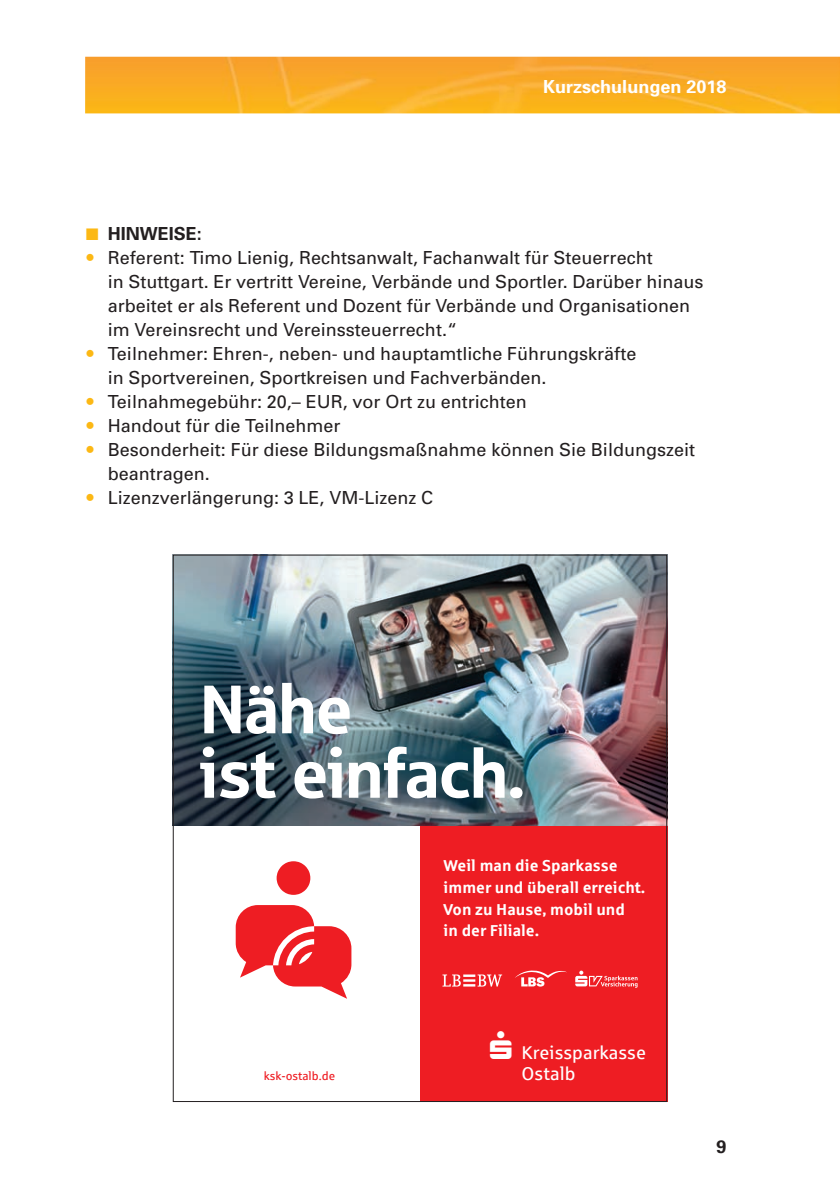
<style>
.page{position:relative;width:840px;height:1191px;background:#fff}
.page>*{position:absolute;margin:0;border:0;box-sizing:border-box;transform-origin:0 0}
.t1{font:18.4px/21.6px "Sparkasse Rg";color:#fff}
.t2{font:18px/24px "Univers";color:#231f20}
.t3{font:700 18px "Univers";color:#fff}
.t4{font:700 18px "Univers";color:#231f20}
.t5{font:700 15.8px/21.8px "Sparkasse Rg";color:#fff}
.t6{font:11.8px "Sparkasse Rg";color:#ee1d23}
</style>
<div class="page">
<img style="left:85px;top:57px;width:754px;height:56px">
<img style="left:175px;top:556px;width:489px;height:271px">
<div style="left:420px;top:827px;width:246px;height:275px;background:#ee1d23"></div>
<svg style="left:235px;top:861px;width:116px;height:137px"></svg>
<svg style="left:200px;top:746px;width:322px;height:52px"></svg>
<svg style="left:204px;top:683px;width:145px;height:51px"></svg>
<svg style="left:442px;top:974px;width:60px;height:12px"></svg>
<svg style="left:575px;top:970px;width:62px;height:17px"></svg>
<svg style="left:515px;top:970px;width:51px;height:16px"></svg>
<p class="t3" style="left:543px;top:75px;width:185px">Kurzschulungen 2018</p>
<p class="t4" style="left:108px;top:222px;width:96px">HINWEISE:</p>
<p class="t2" style="left:108px;top:245px;width:597px">Referent: Timo Lienig, Rechtsanwalt, Fachanwalt für Steuerrecht<br>in Stuttgart. Er vertritt Vereine, Verbände und Sportler. Darüber hinaus arbeitet er als Referent und Dozent für Verbände und Organisationen im Vereinsrecht und Vereinssteuerrecht.“<br>Teilnehmer: Ehren-, neben- und hauptamtliche Führungskräfte<br>in Sportvereinen, Sportkreisen und Fachverbänden.<br>Teilnahmegebühr: 20,– EUR, vor Ort zu entrichten<br>Handout für die Teilnehmer<br>Besonderheit: Für diese Bildungsmaßnahme können Sie Bildungszeit beantragen.<br>Lizenzverlängerung: 3 LE, VM-Lizenz C</p>
<p class="t6" style="left:264px;top:1068px;width:73px">ksk-ostalb.de</p>
<p class="t5" style="left:443px;top:853px;width:204px">Weil man die Sparkasse immer und überall erreicht.<br>Von zu Hause, mobil und<br>in der Filiale.</p>
<p class="t1" style="left:521px;top:1041px;width:126px">Kreissparkasse<br>Ostalb</p>
<p class="t4" style="left:716px;top:1134px;width:12px">9</p>
</div>
